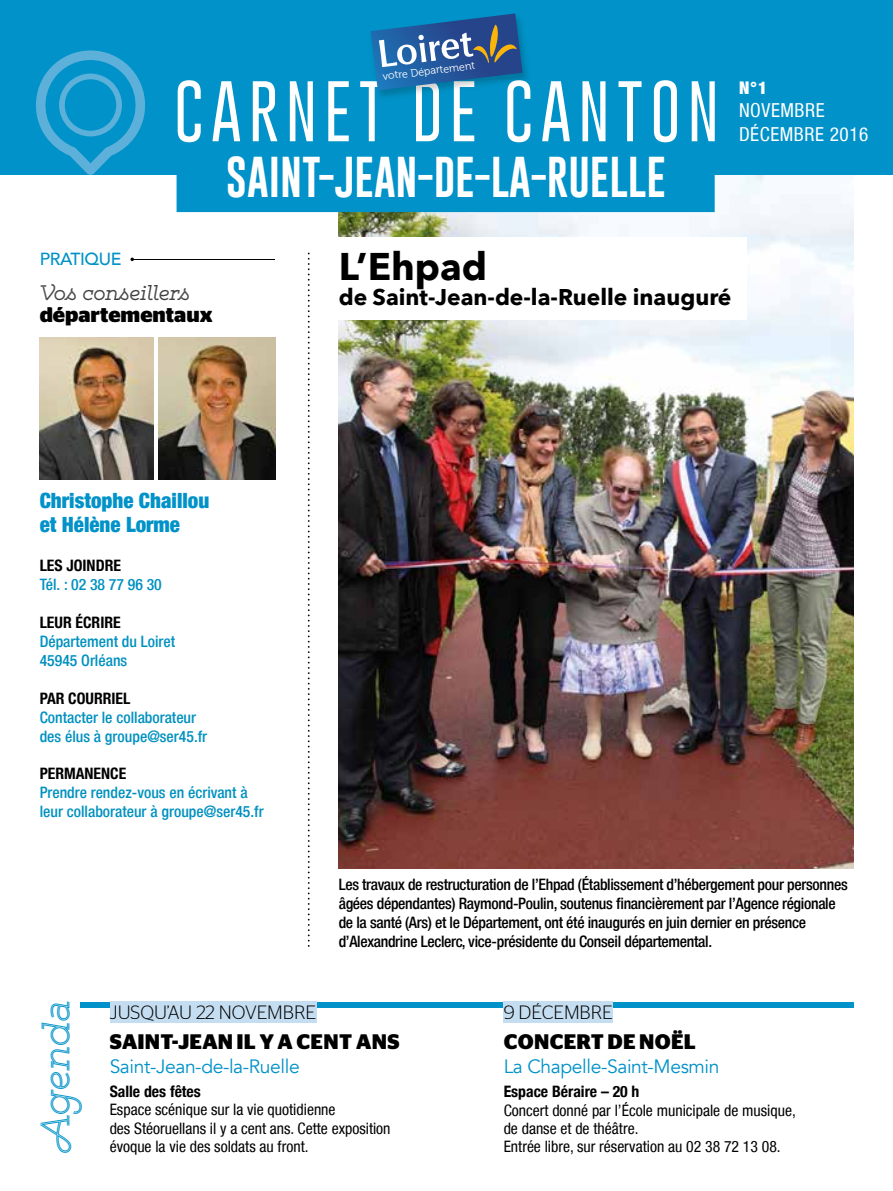
<style>
.page{position:relative;width:893px;height:1191px;background:#fff}
.page>*{position:absolute;margin:0;border:0;box-sizing:border-box;transform-origin:0 0}
.t1{font:100 62.48px "Gobold";letter-spacing:.12em;color:#fff}
.t2{font:42px "Gobold";color:#fff}
.t3{font:700 38.5px "Avenir Next";color:#000}
.t4{font:300 34.48px "Gist";color:#0092c8}
.t5{font:700 22.75px "Avenir Next";color:#000}
.t6{font:700 21.18px "Stag Sans";color:#000}
.t7{font:700 21px "Stag Sans";letter-spacing:.015em;color:#000}
.t8{font:900 condensed 21px/24.5px "Helvetica Neue LT Std";color:#0092c8}
.t9{font:19.25px "Avenir";letter-spacing:-.02em;color:#0092c8}
.t10{font:300 19.25px "Stag Sans";color:#000}
.t11{font:condensed 19.25px/23.8px "Helvetica Neue LT Std";letter-spacing:.03em;color:#fff}
.t12{font:300 18.72px "Gist";letter-spacing:-.005em;color:#000}
.t13{font:500 17.5px "Avenir";letter-spacing:-.02em;color:#0092c8}
.t14{font:900 condensed 17.5px "Helvetica Neue";color:#fff}
.t15{font:500 condensed 15.75px/18.9px "Helvetica Neue LT Std";letter-spacing:-.02em;color:#000}
.t16{font:condensed 15.75px/18.2px "Helvetica Neue LT Std";color:#000}
.t17{font:500 condensed 15.75px/18.9px "Helvetica Neue LT Std";color:#0091c0}
.t18{font:700 condensed 15.75px "Helvetica Neue LT Std";color:#000}
.t19{font:700 condensed 15.75px "Helvetica Neue";color:#000}
.t20{font:10.67px "Museo 300";color:#fff}
</style>
<div class="page">
<img style="left:339px;top:212px;width:514px;height:657px">
<svg style="left:0;top:0;width:893px;height:212px;background:#149acc"></svg>
<div style="left:329px;top:237px;width:417px;height:82px;background:#fff"></div>
<svg style="left:308px;top:253px;width:2px;height:693px"></svg>
<hr style="left:132px;top:259px;width:143px;height:1px;background:#000">
<svg style="left:31px;top:50px;width:119px;height:125px;background:#1a9acd"></svg>
<div style="left:80px;top:1002px;width:773px;height:5px;background:#0092c8"></div>
<div style="left:504px;top:1002px;width:109px;height:21px;background:#c4ddf0"></div>
<div style="left:110px;top:1001px;width:206px;height:21px;background:#c4ddf0"></div>
<img style="left:368px;top:13px;width:162px;height:67px">
<img style="left:368px;top:80px;width:162px;height:20px">
<svg style="left:371px;top:13px;width:152px;height:77px;background:#3874a7"></svg>
<img style="left:40px;top:338px;width:114px;height:141px">
<img style="left:159px;top:338px;width:116px;height:141px">
<p class="t20" style="left:382px;top:71px;width:94px;rotate:-7deg">votre Département</p>
<h1 class="t1" style="left:174px;top:71px;width:546px">CARNET DE CANTON</h1>
<h2 class="t2" style="left:226px;top:150px;width:441px">SAINT-JEAN-DE-LA-RUELLE</h2>
<p class="t14" style="left:739px;top:73px;width:30px">N°1</p>
<p class="t11" style="left:739px;top:99px;width:131px">NOVEMBRE<br>DÉCEMBRE 2016</p>
<p class="t13" style="left:40px;top:244px;width:83px">PRATIQUE</p>
<p class="t12" style="left:40px;top:280px;width:152px">Vos conseillers</p>
<h3 class="t6" style="left:40px;top:302px;width:174px">départementaux</h3>
<h3 class="t3" style="left:339px;top:233px;width:150px">L’Ehpad</h3>
<h3 class="t5" style="left:339px;top:277px;width:394px">de Saint-Jean-de-la-Ruelle inauguré</h3>
<h3 class="t8" style="left:40px;top:487px;width:171px">Christophe Chaillou et Hélène Lorme</h3>
<p class="t18" style="left:40px;top:556px;width:83px">LES JOINDRE</p>
<p class="t17" style="left:40px;top:575px;width:124px">Tél. : 02 38 77 96 30</p>
<p class="t18" style="left:40px;top:613px;width:83px">LEUR ÉCRIRE</p>
<p class="t17" style="left:40px;top:631px;width:137px">Département du Loiret<br>45945 Orléans</p>
<p class="t18" style="left:40px;top:688px;width:92px">PAR COURRIEL</p>
<p class="t17" style="left:40px;top:707px;width:169px">Contacter le collaborateur des élus à groupe@ser45.fr</p>
<p class="t18" style="left:40px;top:764px;width:88px">PERMANENCE</p>
<p class="t17" style="left:40px;top:783px;width:225px">Prendre rendez-vous en écrivant à leur collaborateur à groupe@ser45.fr</p>
<h3 class="t4" style="left:33px;top:1152px;width:153px;rotate:-90deg">Agenda</h3>
<p class="t15" style="left:339px;top:875px;width:510px">Les travaux de restructuration de l’Ehpad (Établissement d’hébergement pour personnes âgées dépendantes) Raymond-Poulin, soutenus financièrement par l’Agence régionale de la santé (Ars) et le Département, ont été inaugurés en juin dernier en présence d’Alexandrine Leclerc, vice-présidente du Conseil départemental.</p>
<p class="t10" style="left:110px;top:1002px;width:208px">JUSQU’AU 22 NOVEMBRE</p>
<h3 class="t7" style="left:110px;top:1029px;width:291px">SAINT-JEAN IL Y A CENT ANS</h3>
<p class="t9" style="left:110px;top:1055px;width:192px">Saint-Jean-de-la-Ruelle</p>
<p class="t19" style="left:110px;top:1078px;width:93px">Salle des fêtes</p>
<p class="t16" style="left:110px;top:1100px;width:282px">Espace scénique sur la vie quotidienne<br>des Stéoruellans il y a cent ans. Cette exposition évoque la vie des soldats au front.</p>
<p class="t10" style="left:504px;top:1002px;width:111px">9 DÉCEMBRE</p>
<h3 class="t7" style="left:504px;top:1029px;width:194px">CONCERT DE NOËL</h3>
<p class="t9" style="left:504px;top:1055px;width:217px">La Chapelle-Saint-Mesmin</p>
<p class="t19" style="left:504px;top:1078px;width:137px">Espace Béraire – 20 h</p>
<p class="t16" style="left:504px;top:1100px;width:294px">Concert donné par l’École municipale de musique, de danse et de théâtre.<br>Entrée libre, sur réservation au 02 38 72 13 08.</p>
</div>
